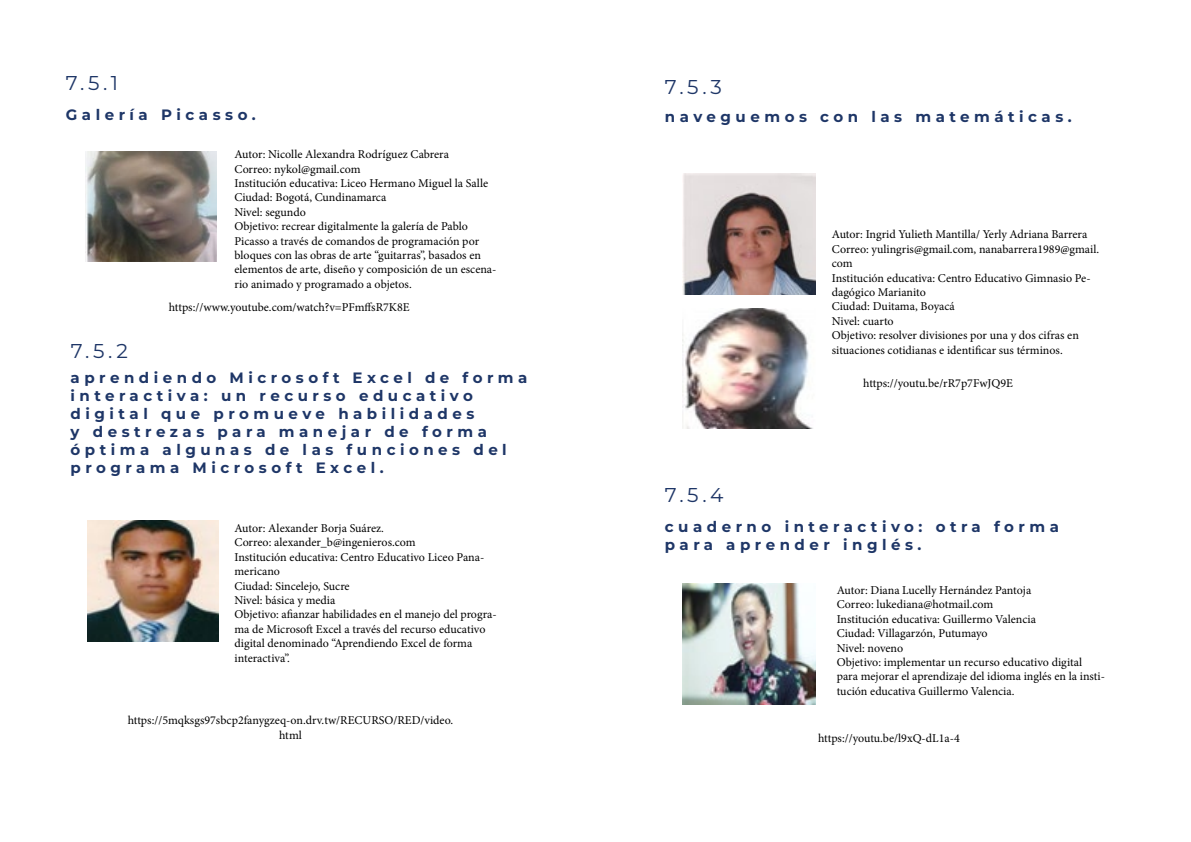
<style>
.page{position:relative;width:1191px;height:842px;background:#fff}
.page>*{position:absolute;margin:0;border:0;box-sizing:border-box;transform-origin:0 0}
.t1{font:20px "Montserrat";color:#1e3667}
.t2{font:700 15px/18px "Montserrat";letter-spacing:.3em;color:#1e3667}
.t3{font:12px/14.4px "Minion Pro";color:#000}
</style>
<div class="page">
<img style="left:85px;top:151px;width:131px;height:111px">
<img style="left:88px;top:520px;width:131px;height:121px">
<img style="left:682px;top:584px;width:134px;height:120px">
<img style="left:682px;top:174px;width:134px;height:120px">
<img style="left:682px;top:308px;width:131px;height:121px">
<h1 class="t1" style="left:66px;top:70px;width:54px">7.5.1</h1>
<p class="t2" style="left:66px;top:105px;width:191px">Galería Picasso.</p>
<p class="t3" style="left:234px;top:147px;width:263px">Autor: Nicolle Alexandra Rodríguez Cabrera<br>Correo: nykol@gmail.com<br>Institución educativa: Liceo Hermano Miguel la Salle Ciudad: Bogotá, Cundinamarca<br>Nivel: segundo<br>Objetivo: recrear digitalmente la galería de Pablo Picasso a través de comandos de programación por bloques con las obras de arte “guitarras”, basados en elementos de arte, diseño y composición de un escena&shy;rio animado y programado a objetos.</p>
<h1 class="t1" style="left:71px;top:337px;width:59px">7.5.2</h1>
<p class="t3" style="left:169px;top:300px;width:242px">https://www.youtube.com/watch?v=PFmffsR7K8E</p>
<p class="t2" style="left:71px;top:368px;width:458px">aprendiendo Microsoft Excel de forma interactiva: un recurso educativo digital que promueve habilidades<br>y destrezas para manejar de forma óptima algunas de las funciones del programa Microsoft Excel.</p>
<p class="t3" style="left:234px;top:521px;width:264px">Autor: Alexander Borja Suárez.<br>Correo: alexander_b@ingenieros.com<br>Institución educativa: Centro Educativo Liceo Pana&shy;mericano<br>Ciudad: Sincelejo, Sucre<br>Nivel: básica y media<br>Objetivo: afianzar habilidades en el manejo del progra&shy;ma de Microsoft Excel a través del recurso educativo digital denominado “Aprendiendo Excel de forma interactiva”.</p>
<p class="t3" style="left:128px;top:713px;width:327px;text-align:center">https://5mqksgs97sbcp2fanygzeq-on.drv.tw/RECURSO/RED/video. html</p>
<h1 class="t1" style="left:665px;top:74px;width:58px">7.5.3</h1>
<p class="t2" style="left:665px;top:108px;width:408px">naveguemos con las matemáticas.</p>
<p class="t3" style="left:832px;top:227px;width:269px">Autor: Ingrid Yulieth Mantilla/ Yerly Adriana Barrera Correo: yulingris@gmail.com, nanabarrera1989@gmail. com<br>Institución educativa: Centro Educativo Gimnasio Pe&shy;dagógico Marianito<br>Ciudad: Duitama, Boyacá<br>Nivel: cuarto<br>Objetivo: resolver divisiones por una y dos cifras en situaciones cotidianas e identificar sus términos.</p>
<h1 class="t1" style="left:665px;top:482px;width:60px">7.5.4</h1>
<p class="t3" style="left:863px;top:376px;width:151px">https://youtu.be/rR7p7FwJQ9E</p>
<p class="t2" style="left:665px;top:517px;width:395px">cuaderno interactivo: otra forma para aprender inglés.</p>
<p class="t3" style="left:836px;top:583px;width:270px">Autor: Diana Lucelly Hernández Pantoja<br>Correo: lukediana@hotmail.com<br>Institución educativa: Guillermo Valencia<br>Ciudad: Villagarzón, Putumayo<br>Nivel: noveno<br>Objetivo: implementar un recurso educativo digital para mejorar el aprendizaje del idioma inglés en la insti&shy;tución educativa Guillermo Valencia.</p>
<p class="t3" style="left:818px;top:730px;width:143px">https://youtu.be/l9xQ-dL1a-4</p>
</div>
